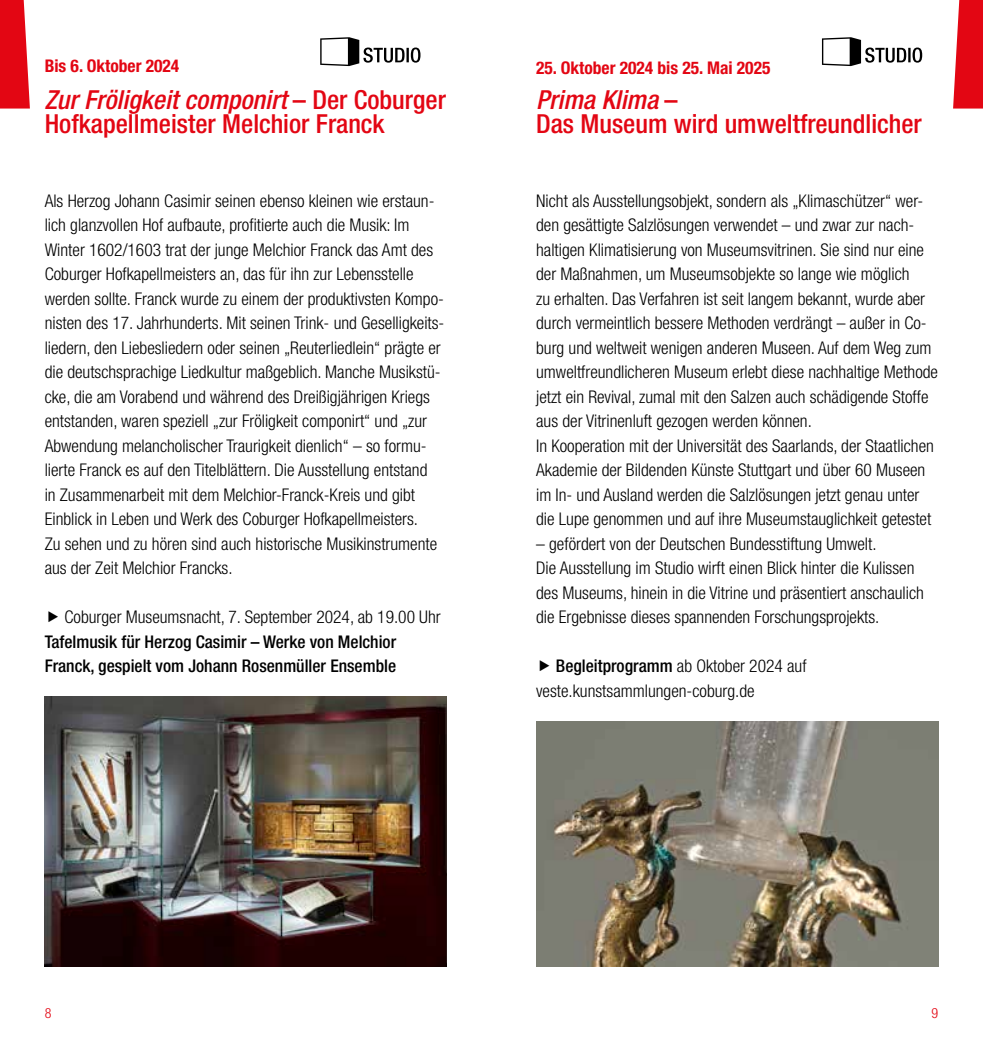
<style>
.page{position:relative;width:983px;height:1042px;background:#fff}
.page>*{position:absolute;margin:0;border:0;box-sizing:border-box;transform-origin:0 0}
.t1{font:500 condensed 26.25px/24.5px "Helvetica Neue LT Pro";color:#e30613}
.t2{font:300 condensed 17.5px/24.5px "Helvetica Neue LT Pro";color:#000}
.t3{font:500 condensed 17.5px/24.5px "Helvetica Neue LT Pro";color:#000}
.t4{font:700 condensed 17.5px "Helvetica Neue LT Pro";color:#e30613}
.t5{font:300 condensed 14px "Helvetica Neue LT Pro";color:#e30613}
.s1{font-style:italic}
.s2{font-weight:500}
</style>
<div class="page">
<svg style="left:953px;top:0;width:29px;height:109px;background:#e6222d"></svg>
<svg style="left:0;top:0;width:30px;height:109px;background:#e6212c"></svg>
<svg style="left:821px;top:37px;width:100px;height:29px"></svg>
<svg style="left:320px;top:37px;width:100px;height:29px"></svg>
<img style="left:536px;top:721px;width:402px;height:245px">
<img style="left:45px;top:697px;width:401px;height:269px">
<p class="t4" style="left:45px;top:55px;width:136px">Bis 6. Oktober 2024</p>
<h1 class="t1" style="left:45px;top:87px;width:403px"><span class="s1">Zur Fröligkeit componirt</span> – Der Coburger<br>Hofkapellmeister Melchior Franck</h1>
<p class="t2" style="left:45px;top:188px;width:401px">Als Herzog Johann Casimir seinen ebenso kleinen wie erstaun&shy;lich glanzvollen Hof aufbaute, profitierte auch die Musik: Im Winter 1602/1603 trat der junge Melchior Franck das Amt des Coburger Hofkapellmeisters an, das für ihn zur Lebensstelle werden sollte. Franck wurde zu einem der produktivsten Kompo&shy;nisten des 17. Jahrhunderts. Mit seinen Trink- und Geselligkeits&shy;liedern, den Liebesliedern oder seinen „Reuterliedlein“ prägte er die deutschsprachige Liedkultur maßgeblich. Manche Musikstü&shy;cke, die am Vorabend und während des Dreißigjährigen Kriegs entstanden, waren speziell „zur Fröligkeit componirt“ und „zur Abwendung melancholischer Traurigkeit dienlich“ – so formu&shy;lierte Franck es auf den Titelblättern. Die Ausstellung entstand<br>in Zusammenarbeit mit dem Melchior-Franck-Kreis und gibt Einblick in Leben und Werk des Coburger Hofkapellmeisters.<br>Zu sehen und zu hören sind auch historische Musikinstrumente aus der Zeit Melchior Francks.</p>
<p class="t2" style="left:64px;top:604px;width:377px">Coburger Museumsnacht, 7. September 2024, ab 19.00 Uhr</p>
<p class="t3" style="left:45px;top:629px;width:353px">Tafelmusik für Herzog Casimir – Werke von Melchior<br>Franck, gespielt vom Johann Rosenmüller Ensemble</p>
<p class="t4" style="left:536px;top:57px;width:236px">25. Oktober 2024 bis 25. Mai 2025</p>
<h1 class="t1" style="left:536px;top:87px;width:387px"><span class="s1">Prima Klima</span> –<br>Das Museum wird umweltfreundlicher</h1>
<p class="t2" style="left:536px;top:188px;width:403px">Nicht als Ausstellungsobjekt, sondern als „Klimaschützer“ wer&shy;den gesättigte Salzlösungen verwendet – und zwar zur nach&shy;haltigen Klimatisierung von Museumsvitrinen. Sie sind nur eine der Maßnahmen, um Museumsobjekte so lange wie möglich<br>zu erhalten. Das Verfahren ist seit langem bekannt, wurde aber durch vermeintlich bessere Methoden verdrängt – außer in Co&shy;burg und weltweit wenigen anderen Museen. Auf dem Weg zum umweltfreundlicheren Museum erlebt diese nachhaltige Methode jetzt ein Revival, zumal mit den Salzen auch schädigende Stoffe aus der Vitrinenluft gezogen werden können.<br>In Kooperation mit der Universität des Saarlands, der Staatlichen Akademie der Bildenden Künste Stuttgart und über 60 Museen im In- und Ausland werden die Salzlösungen jetzt genau unter die Lupe genommen und auf ihre Museumstauglichkeit getestet</p>
<p class="t2" style="left:536px;top:531px;width:389px">– gefördert von der Deutschen Bundesstiftung Umwelt.<br>Die Ausstellung im Studio wirft einen Blick hinter die Kulissen des Museums, hinein in die Vitrine und präsentiert anschaulich die Ergebnisse dieses spannenden Forschungsprojekts.</p>
<p class="t2" style="left:536px;top:653px;width:272px;text-indent:20px"><span class="s2">Begleitprogramm</span> ab Oktober 2024 auf veste.kunstsammlungen-coburg.de</p>
<p class="t5" style="left:45px;top:1005px;width:8px">8</p>
<p class="t5" style="left:931px;top:1005px;width:8px">9</p>
</div>
